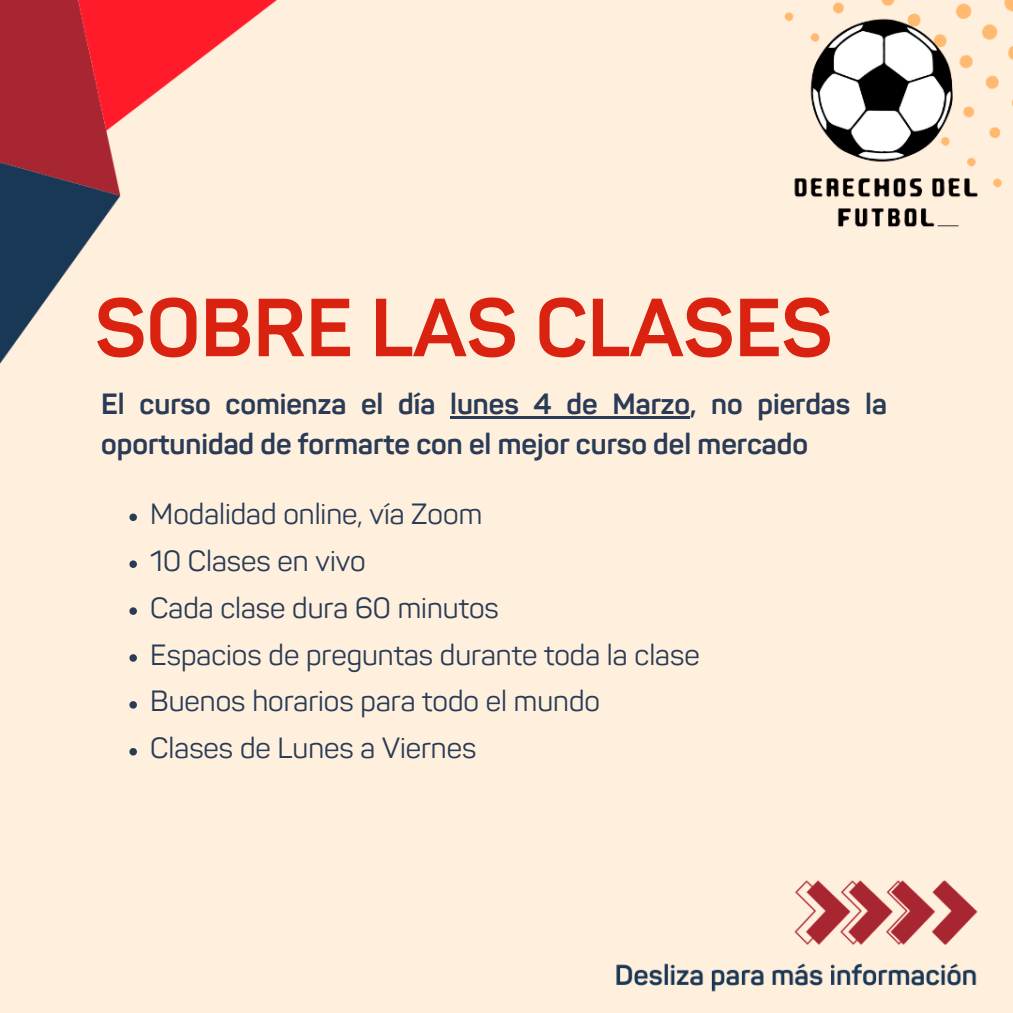
<style>
.page{position:relative;width:1013px;height:1013px;background:#fff}
.page>*{position:absolute;margin:0;border:0;box-sizing:border-box;transform-origin:0 0}
.t1{font:700 81px "Sahar";color:#d92210}
.t2{font:28.75px "Sahar";color:#293b56}
.t3{font:700 28.75px/40.2px "Sahar";color:#293b56}
</style>
<div class="page">
<img style="left:0;top:0;width:1012px;height:1012px">
<hr style="left:450px;top:416px;width:240px;height:3px;background:#293b56">
<svg style="left:129px;top:513px;width:8px;height:8px"></svg>
<svg style="left:129px;top:560px;width:8px;height:8px"></svg>
<svg style="left:129px;top:607px;width:8px;height:8px"></svg>
<svg style="left:129px;top:654px;width:8px;height:7px"></svg>
<svg style="left:129px;top:701px;width:8px;height:7px"></svg>
<svg style="left:129px;top:748px;width:8px;height:7px"></svg>
<h1 class="t1" style="left:95px;top:296px;width:739px">SOBRE LAS CLASES</h1>
<h2 class="t3" style="left:101px;top:387px;width:787px">El curso comienza el día lunes 4 de Marzo, no pierdas la oportunidad de formarte con el mejor curso del mercado</h2>
<p class="t2" style="left:150px;top:502px;width:333px">Modalidad online, vía Zoom</p>
<p class="t2" style="left:150px;top:549px;width:217px">10 Clases en vivo</p>
<p class="t2" style="left:150px;top:596px;width:350px">Cada clase dura 60 minutos</p>
<p class="t2" style="left:150px;top:643px;width:551px">Espacios de preguntas durante toda la clase</p>
<p class="t2" style="left:150px;top:690px;width:451px">Buenos horarios para todo el mundo</p>
<p class="t2" style="left:150px;top:737px;width:327px">Clases de Lunes a Viernes</p>
</div>
